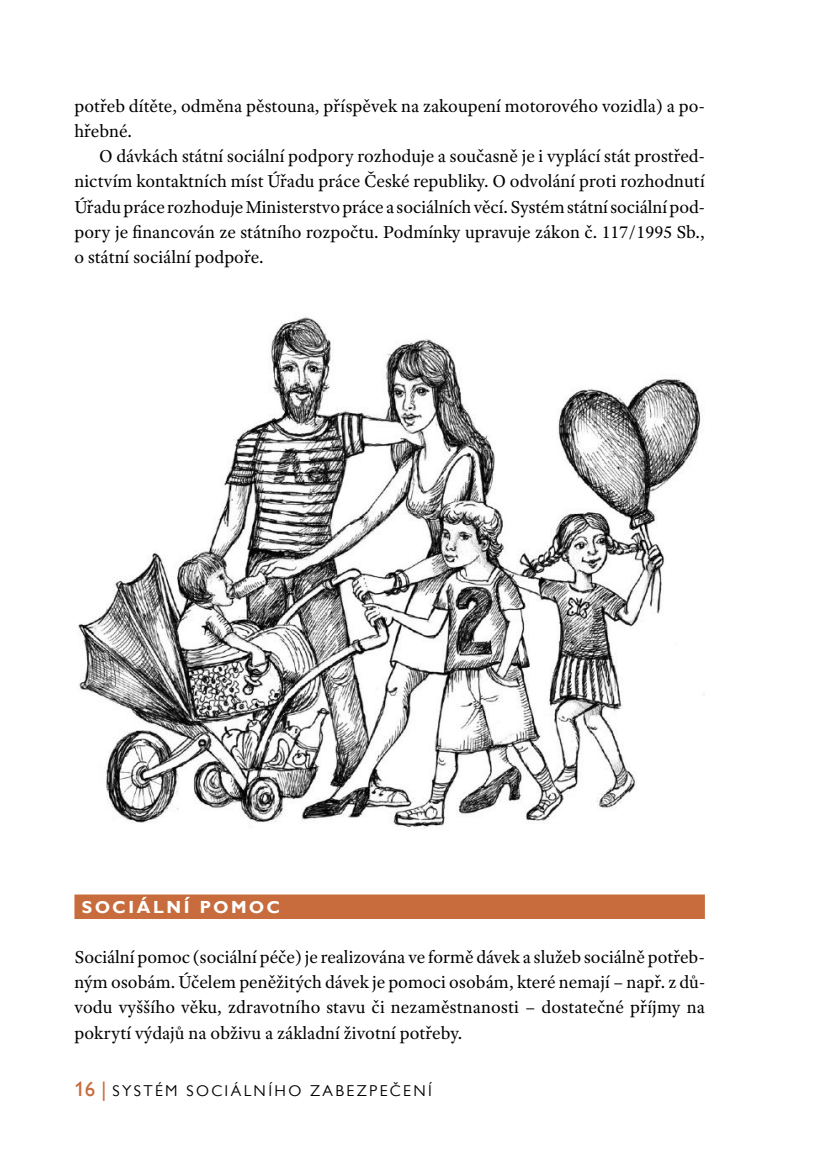
<style>
.page{position:relative;width:829px;height:1166px;background:#fff}
.page>*{position:absolute;margin:0;border:0;box-sizing:border-box;transform-origin:0 0}
.t1{font:18.38px/25px "Adobe Text Pro";color:#000;text-align:justify}
.t2{font:500 17.5px "Gill Sans M1 Pro";letter-spacing:.15em;color:#fff}
.t3{font:15.75px "Gill Sans M1 Pro";letter-spacing:.15em;color:#000}
.s1{font-weight:500;font-size:21px;color:#c86c3d}
</style>
<div class="page">
<div style="left:74px;top:894px;width:630px;height:25px;background:#c86c3d"></div>
<img style="left:78px;top:317px;width:627px;height:512px">
<p class="t1" style="left:74px;top:94px;width:632px">potřeb dítěte, odměna pěstouna, příspěvek na zakoupení motorového vozidla) a po&shy;hřebné.</p>
<p class="t1" style="left:74px;top:144px;width:632px;text-indent:25px">O dávkách státní sociální podpory rozhoduje a současně je i vyplácí stát prostřed&shy;nictvím kontaktních míst Úřadu práce České republiky. O odvolání proti rozhodnutí Úřadu práce rozhoduje Ministerstvo práce a sociálních věcí. Systém státní sociální pod&shy;pory je financován ze státního rozpočtu. Podmínky upravuje zákon č. 117/1995 Sb., o státní sociální podpoře.</p>
<p class="t2" style="left:82px;top:896px;width:200px">SOCIÁLNÍ POMOC</p>
<p class="t1" style="left:74px;top:944px;width:632px">Sociální pomoc (sociální péče) je realizována ve formě dávek a služeb sociálně potřeb&shy;ným osobám. Účelem peněžitých dávek je pomoci osobám, které nemají – např. z dů&shy;vodu vyššího věku, zdravotního stavu či nezaměstnanosti – dostatečné příjmy na pokrytí výdajů na obživu a základní životní potřeby.</p>
<p class="t3" style="left:74px;top:1081px;width:359px"><span class="s1">16 |</span> SYSTÉM SOCIÁLNÍHO ZABEZPEČENÍ</p>
</div>
